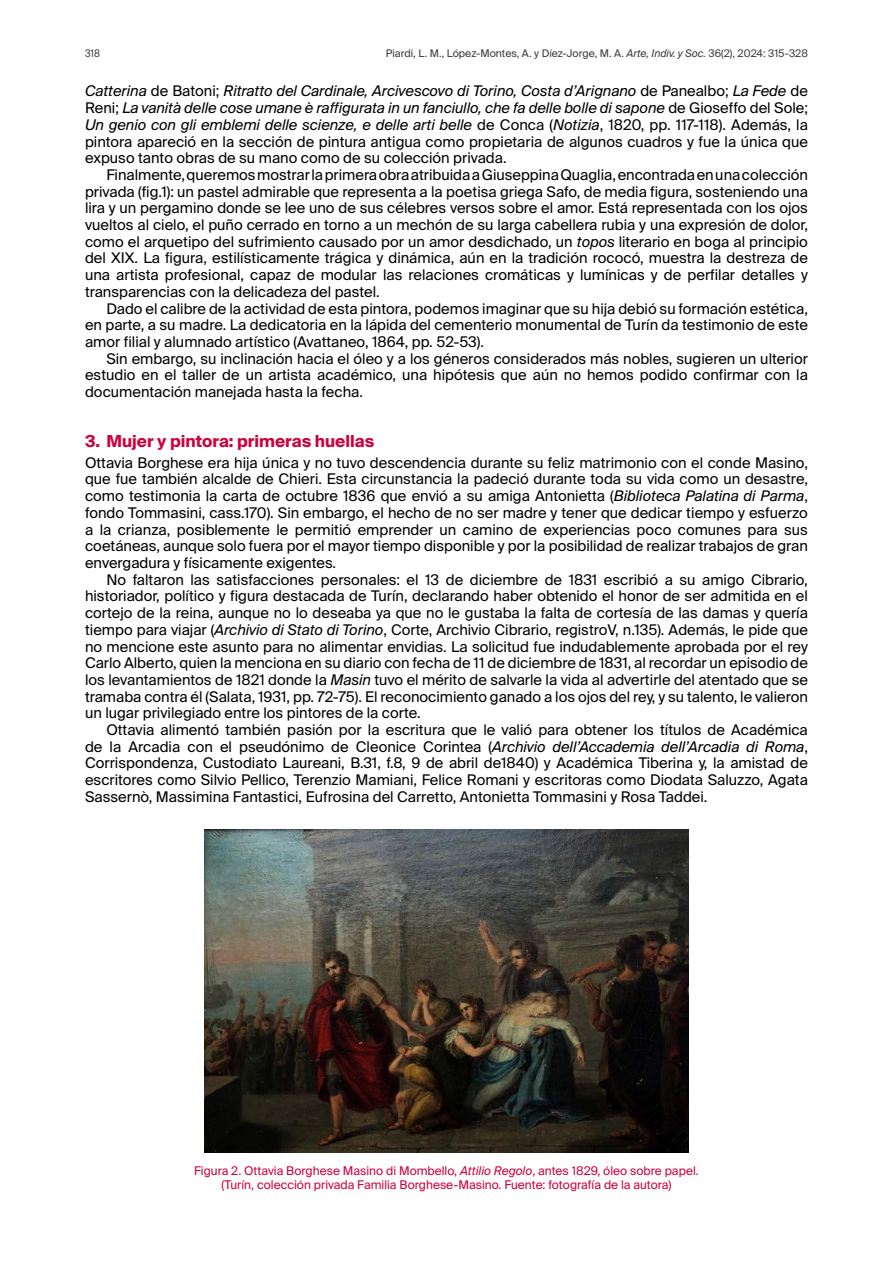
<style>
.page{position:relative;width:893px;height:1263px;background:#fff}
.page>*{position:absolute;margin:0;border:0;box-sizing:border-box;transform-origin:0 0}
.Epigrafe_1_Nivel_ES{font:700 16.5px "Suisse Intl";color:#cf003d}
.Normal_1er_parr{font:14.7px/16.6px "Suisse Intl";color:#000;text-align:justify}
.Título_elemento{font:12px/13.6px "Suisse Intl";color:#cf003d;text-align:center}
.t1{font:10.5px "Suisse Intl";color:#3c3c3b}
.t2{font:10.5px "Suisse Intl";color:#3c3c3b;scale:.9 1}
.s1{font-style:italic}
</style>
<div class="page">
<img style="left:204px;top:830px;width:485px;height:323px">
<p class="t2" style="left:85px;top:47px;width:18px">318</p>
<p class="t1" style="left:386px;top:47px;width:424px">Piardi, L. M., López-Montes, A. y Díez-Jorge, M. A. <span class="s1">Arte, Indiv. y Soc.</span> 36(2), 2024: 315-328</p>
<p class="Normal_1er_parr" style="left:85px;top:83px;width:724px"><span class="s1">Catterina</span> de Batoni; <span class="s1">Ritratto del Cardinale, Arcivescovo di Torino, Costa d’Arignano</span> de Panealbo; <span class="s1">La Fede</span> de Reni; <span class="s1">La vanità delle cose umane è raffigurata in un fanciullo, che fa delle bolle di sapone</span> de Gioseffo del Sole; <span class="s1">Un genio con gli emblemi delle scienze, e delle arti belle</span> de Conca (<span class="s1">Notizia</span>, 1820, pp. 117-118). Además, la pintora apareció en la sección de pintura antigua como propietaria de algunos cuadros y fue la única que expuso tanto obras de su mano como de su colección privada.</p>
<p class="Normal_1er_parr" style="left:85px;top:167px;width:724px;text-indent:21px">Finalmente, queremos mostrar la primera obra atribuida a Giuseppina Quaglia, encontrada en una colección privada (fig.1): un pastel admirable que representa a la poetisa griega Safo, de media figura, sosteniendo una lira y un pergamino donde se lee uno de sus célebres versos sobre el amor. Está representada con los ojos vueltos al cielo, el puño cerrado en torno a un mechón de su larga cabellera rubia y una expresión de dolor, como el arquetipo del sufrimiento causado por un amor desdichado, un <span class="s1">topos</span> literario en boga al principio del XIX. La figura, estilísticamente trágica y dinámica, aún en la tradición rococó, muestra la destreza de una artista profesional, capaz de modular las relaciones cromáticas y lumínicas y de perfilar detalles y transparencias con la delicadeza del pastel.</p>
<p class="Normal_1er_parr" style="left:85px;top:300px;width:724px;text-indent:21px">Dado el calibre de la actividad de esta pintora, podemos imaginar que su hija debió su formación estética, en parte, a su madre. La dedicatoria en la lápida del cementerio monumental de Turín da testimonio de este amor filial y alumnado artístico (Avattaneo, 1864, pp. 52-53).</p>
<p class="Normal_1er_parr" style="left:85px;top:350px;width:724px;text-indent:21px">Sin embargo, su inclinación hacia el óleo y a los géneros considerados más nobles, sugieren un ulterior estudio en el taller de un artista académico, una hipótesis que aún no hemos podido confirmar con la documentación manejada hasta la fecha.</p>
<p class="Epigrafe_1_Nivel_ES" style="left:85px;top:431px;width:291px">3. Mujer y pintora: primeras huellas</p>
<p class="Normal_1er_parr" style="left:85px;top:454px;width:724px">Ottavia Borghese era hija única y no tuvo descendencia durante su feliz matrimonio con el conde Masino, que fue también alcalde de Chieri. Esta circunstancia la padeció durante toda su vida como un desastre, como testimonia la carta de octubre 1836 que envió a su amiga Antonietta (<span class="s1">Biblioteca Palatina di Parma</span>, fondo Tommasini, cass.170). Sin embargo, el hecho de no ser madre y tener que dedicar tiempo y esfuerzo a la crianza, posiblemente le permitió emprender un camino de experiencias poco comunes para sus coetáneas, aunque solo fuera por el mayor tiempo disponible y por la posibilidad de realizar trabajos de gran envergadura y físicamente exigentes.</p>
<p class="Normal_1er_parr" style="left:85px;top:571px;width:724px;text-indent:21px">No faltaron las satisfacciones personales: el 13 de diciembre de 1831 escribió a su amigo Cibrario, historiador, político y figura destacada de Turín, declarando haber obtenido el honor de ser admitida en el cortejo de la reina, aunque no lo deseaba ya que no le gustaba la falta de cortesía de las damas y quería tiempo para viajar (<span class="s1">Archivio di Stato di Torino</span>, Corte, Archivio Cibrario, registroV, n.135). Además, le pide que no mencione este asunto para no alimentar envidias. La solicitud fue indudablemente aprobada por el rey Carlo Alberto, quien la menciona en su diario con fecha de 11 de diciembre de 1831, al recordar un episodio de los levantamientos de 1821 donde la <span class="s1">Masin</span> tuvo el mérito de salvarle la vida al advertirle del atentado que se tramaba contra él (Salata, 1931, pp. 72-75). El reconocimiento ganado a los ojos del rey, y su talento, le valieron un lugar privilegiado entre los pintores de la corte.</p>
<p class="Normal_1er_parr" style="left:85px;top:722px;width:724px;text-indent:21px">Ottavia alimentó también pasión por la escritura que le valió para obtener los títulos de Académica de la Arcadia con el pseudónimo de Cleonice Corintea (<span class="s1">Archivio dell’Accademia dell’Arcadia di Roma</span>, Corrispondenza, Custodiato Laureani, B.31, f.8, 9 de abril de1840) y Académica Tiberina y, la amistad de escritores como Silvio Pellico, Terenzio Mamiani, Felice Romani y escritoras como Diodata Saluzzo, Agata Sassernò, Massimina Fantastici, Eufrosina del Carretto, Antonietta Tommasini y Rosa Taddei.</p>
<p class="Título_elemento" style="left:194px;top:1164px;width:506px">Figura 2. Ottavia Borghese Masino di Mombello, <span class="s1">Attilio Regolo</span>, antes 1829, óleo sobre papel. (Turín, colección privada Familia Borghese-Masino. Fuente: fotografía de la autora)</p>
</div>
